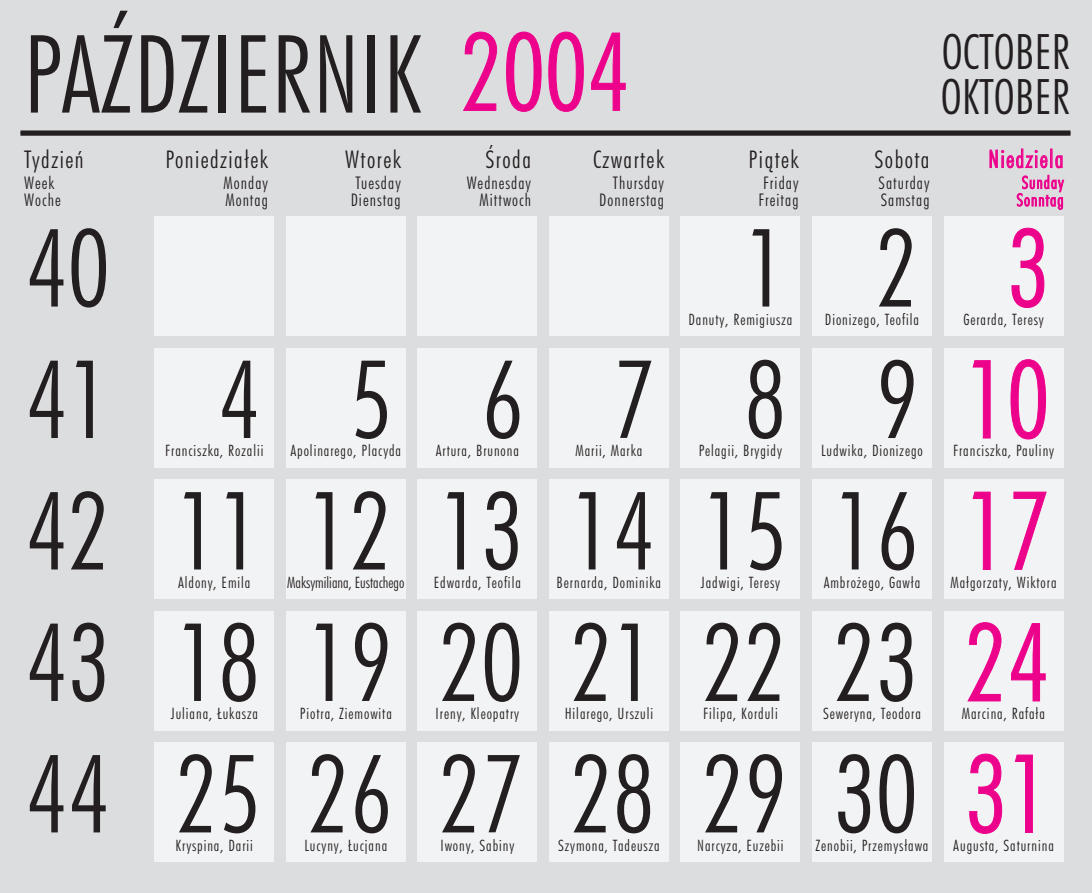
<style>
.page{position:relative;width:1092px;height:893px;background:#fff}
.page>*{position:absolute;margin:0;border:0;box-sizing:border-box;transform-origin:0 0}
.t1{font:300 condensed 108.5px/131.4px "Futura PL";color:#231f20;text-align:justify}
.t2{font:300 condensed 108.5px "Futura PL";color:#ed028c}
.t3{font:300 condensed 49px/45.5px "Futura PL";color:#231f20}
.t4{font:300 condensed 24.5px "Futura PL";letter-spacing:.06em;color:#231f20}
.t5{font:300 condensed 24.5px "Futura PL";letter-spacing:.06em;color:#ed028c}
.t6{font:300 condensed 17.5px/17.5px "Futura PL";letter-spacing:.06em;color:#231f20}
.t7{font:300 condensed 17.5px/17.5px "Futura PL";letter-spacing:.06em;color:#ed028c}
.t8{font:300 condensed 15.75px "Futura PL";letter-spacing:.06em;color:#231f20}
.t9{font:300 condensed 15.75px "Futura PL";color:#231f20}
.s1{color:#ed028c}
.s2{color:#231f20}
</style>
<div class="page">
<div style="left:0;top:0;width:1091px;height:893px;background:#dcdddf"></div>
<div style="left:155px;top:217px;width:119px;height:119px;background:#f2f3f4"></div>
<div style="left:286px;top:217px;width:119px;height:119px;background:#f2f3f4"></div>
<div style="left:418px;top:217px;width:119px;height:119px;background:#f2f3f4"></div>
<div style="left:549px;top:217px;width:119px;height:119px;background:#f2f3f4"></div>
<div style="left:680px;top:217px;width:120px;height:119px;background:#f2f3f4"></div>
<div style="left:812px;top:217px;width:119px;height:119px;background:#f2f3f4"></div>
<div style="left:943px;top:217px;width:119px;height:119px;background:#f2f3f4"></div>
<div style="left:155px;top:348px;width:119px;height:119px;background:#f2f3f4"></div>
<div style="left:286px;top:348px;width:119px;height:119px;background:#f2f3f4"></div>
<div style="left:418px;top:348px;width:119px;height:119px;background:#f2f3f4"></div>
<div style="left:549px;top:348px;width:119px;height:119px;background:#f2f3f4"></div>
<div style="left:680px;top:348px;width:120px;height:119px;background:#f2f3f4"></div>
<div style="left:812px;top:348px;width:119px;height:119px;background:#f2f3f4"></div>
<div style="left:943px;top:348px;width:119px;height:119px;background:#f2f3f4"></div>
<div style="left:155px;top:480px;width:119px;height:119px;background:#f2f3f4"></div>
<div style="left:286px;top:480px;width:119px;height:119px;background:#f2f3f4"></div>
<div style="left:418px;top:480px;width:119px;height:119px;background:#f2f3f4"></div>
<div style="left:549px;top:480px;width:119px;height:119px;background:#f2f3f4"></div>
<div style="left:680px;top:480px;width:120px;height:119px;background:#f2f3f4"></div>
<div style="left:812px;top:480px;width:119px;height:119px;background:#f2f3f4"></div>
<div style="left:943px;top:480px;width:119px;height:119px;background:#f2f3f4"></div>
<div style="left:155px;top:611px;width:119px;height:119px;background:#f2f3f4"></div>
<div style="left:286px;top:611px;width:119px;height:119px;background:#f2f3f4"></div>
<div style="left:418px;top:611px;width:119px;height:119px;background:#f2f3f4"></div>
<div style="left:549px;top:611px;width:119px;height:119px;background:#f2f3f4"></div>
<div style="left:680px;top:611px;width:120px;height:119px;background:#f2f3f4"></div>
<div style="left:812px;top:611px;width:119px;height:119px;background:#f2f3f4"></div>
<div style="left:943px;top:611px;width:119px;height:119px;background:#f2f3f4"></div>
<div style="left:155px;top:743px;width:119px;height:119px;background:#f2f3f4"></div>
<div style="left:286px;top:743px;width:119px;height:119px;background:#f2f3f4"></div>
<div style="left:418px;top:743px;width:119px;height:119px;background:#f2f3f4"></div>
<div style="left:549px;top:743px;width:119px;height:119px;background:#f2f3f4"></div>
<div style="left:680px;top:743px;width:120px;height:119px;background:#f2f3f4"></div>
<div style="left:943px;top:743px;width:119px;height:119px;background:#f2f3f4"></div>
<div style="left:812px;top:743px;width:119px;height:119px;background:#f2f3f4"></div>
<svg style="left:463px;top:31px;width:34px;height:80px"></svg>
<svg style="left:506px;top:31px;width:36px;height:81px"></svg>
<svg style="left:548px;top:31px;width:36px;height:81px"></svg>
<svg style="left:591px;top:32px;width:35px;height:79px"></svg>
<svg style="left:1011px;top:227px;width:33px;height:81px"></svg>
<svg style="left:972px;top:360px;width:18px;height:79px"></svg>
<svg style="left:1010px;top:359px;width:36px;height:81px"></svg>
<svg style="left:972px;top:491px;width:18px;height:79px"></svg>
<svg style="left:1013px;top:491px;width:34px;height:79px"></svg>
<svg style="left:967px;top:622px;width:34px;height:80px"></svg>
<svg style="left:1011px;top:623px;width:34px;height:79px"></svg>
<svg style="left:969px;top:753px;width:33px;height:81px"></svg>
<svg style="left:1014px;top:754px;width:19px;height:79px"></svg>
<div style="left:20px;top:130px;width:1050px;height:6px;background:#231f20"></div>
<svg style="left:989px;top:148px;width:75px;height:62px"></svg>
<h1 class="t1" style="left:23px;top:7px;width:608px">PAèDZIERNIK <span class="s1">2004</span></h1>
<h3 class="t4" style="left:24px;top:144px;width:61px">Tydzieƒ</h3>
<p class="t6" style="left:24px;top:174px;width:38px">Week<br>Woche</p>
<h1 class="t1" style="left:25px;top:201px;width:86px">40</h1>
<h3 class="t4" style="left:165px;top:144px;width:104px">Poniedziałek</h3>
<p class="t6" style="left:223px;top:173px;width:46px">Monday<br>Montag</p>
<h3 class="t4" style="left:345px;top:144px;width:57px">Wtorek</h3>
<p class="t6" style="left:351px;top:173px;width:51px">Tuesday<br>Dienstag</p>
<h3 class="t4" style="left:485px;top:144px;width:47px">Âroda</h3>
<p class="t6" style="left:466px;top:173px;width:66px;text-align:right">Wednesday<br>Mittwoch</p>
<h3 class="t4" style="left:593px;top:144px;width:72px">Czwartek</h3>
<p class="t6" style="left:599px;top:173px;width:66px;text-align:right">Thursday<br>Donnerstag</p>
<h3 class="t4" style="left:748px;top:144px;width:51px">Piàtek</h3>
<p class="t6" style="left:758px;top:173px;width:42px">Friday<br>Freitag</p>
<h1 class="t1" style="left:744px;top:201px;width:44px">1</h1>
<p class="t8" style="left:688px;top:310px;width:105px">Danuty, Remigiusza</p>
<h2 class="t3" style="left:940px;top:28px;width:131px">OCTOBER<br>OKTOBER</h2>
<h3 class="t4" style="left:874px;top:144px;width:57px">Sobota</h3>
<p class="t6" style="left:878px;top:173px;width:52px">Saturday<br>Samstag</p>
<h1 class="t1" style="left:875px;top:201px;width:44px">2</h1>
<p class="t8" style="left:824px;top:310px;width:95px">Dionizego, Teofila</p>
<h3 class="t5" style="left:988px;top:144px;width:77px">Niedziela</h3>
<p class="t7" style="left:1016px;top:173px;width:48px">Sunday<br>Sonntag</p>
<h1 class="t2" style="left:1007px;top:202px;width:44px">3</h1>
<p class="t8" style="left:963px;top:310px;width:82px">Gerarda, Teresy</p>
<h1 class="t1" style="left:25px;top:333px;width:86px">41<br>42<br>43<br>44</h1>
<h1 class="t2" style="left:875px;top:333px;width:175px"><span class="s2">9</span> 10</h1>
<p class="t8" style="left:952px;top:441px;width:102px">Franciszka, Pauliny</p>
<h1 class="t1" style="left:176px;top:464px;width:875px">11 12 13 14 15 16 <span class="s1">17</span></h1>
<p class="t8" style="left:178px;top:573px;width:74px">Aldony, Emila</p>
<p class="t9" style="left:287px;top:573px;width:119px">Maksymiliana, Eustachego</p>
<p class="t8" style="left:434px;top:573px;width:89px">Edwarda, Teofila</p>
<p class="t8" style="left:556px;top:573px;width:106px">Bernarda, Dominika</p>
<p class="t8" style="left:700px;top:573px;width:81px">Jadwigi, Teresy</p>
<p class="t8" style="left:823px;top:573px;width:98px">Ambro˝ego, Gawła</p>
<p class="t8" style="left:950px;top:573px;width:108px">Małgorzaty, Wiktora</p>
<h1 class="t1" style="left:744px;top:333px;width:44px">8</h1>
<h1 class="t1" style="left:218px;top:333px;width:44px">4</h1>
<h1 class="t1" style="left:349px;top:333px;width:44px">5</h1>
<h1 class="t1" style="left:481px;top:333px;width:44px">6</h1>
<h1 class="t1" style="left:612px;top:333px;width:44px">7</h1>
<p class="t8" style="left:165px;top:441px;width:100px">Franciszka, Rozalii</p>
<p class="t8" style="left:290px;top:441px;width:112px">Apolinarego, Placyda</p>
<p class="t8" style="left:575px;top:441px;width:68px">Marii, Marka</p>
<p class="t8" style="left:699px;top:441px;width:84px">Pelagii, Brygidy</p>
<p class="t8" style="left:821px;top:441px;width:103px">Ludwika, Dionizego</p>
<p class="t8" style="left:435px;top:441px;width:85px">Artura, Brunona</p>
<h1 class="t1" style="left:176px;top:596px;width:875px">18 19 20 21 22 23 <span class="s1">24</span></h1>
<p class="t8" style="left:300px;top:704px;width:94px">Piotra, Ziemowita</p>
<p class="t8" style="left:435px;top:704px;width:85px">Ireny, Kleopatry</p>
<p class="t8" style="left:564px;top:704px;width:90px">Hilarego, Urszuli</p>
<p class="t8" style="left:703px;top:704px;width:76px">Filipa, Korduli</p>
<p class="t8" style="left:823px;top:704px;width:99px">Seweryna, Teodora</p>
<p class="t8" style="left:961px;top:704px;width:85px">Marcina, Rafała</p>
<p class="t8" style="left:171px;top:704px;width:89px">Juliana, Łukasza</p>
<h1 class="t1" style="left:176px;top:727px;width:875px">25 26 27 28 29 30 <span class="s1">31</span></h1>
<p class="t8" style="left:304px;top:836px;width:84px">Lucyny, ¸ucjana</p>
<p class="t8" style="left:440px;top:836px;width:75px">Iwony, Sabiny</p>
<p class="t8" style="left:558px;top:836px;width:103px">Szymona, Tadeusza</p>
<p class="t8" style="left:697px;top:836px;width:88px">Narcyza, Euzebii</p>
<p class="t8" style="left:815px;top:836px;width:114px">Zenobii, Przemysława</p>
<p class="t8" style="left:953px;top:836px;width:102px">Augusta, Saturnina</p>
<p class="t8" style="left:176px;top:836px;width:79px">Kryspina, Darii</p>
</div>
